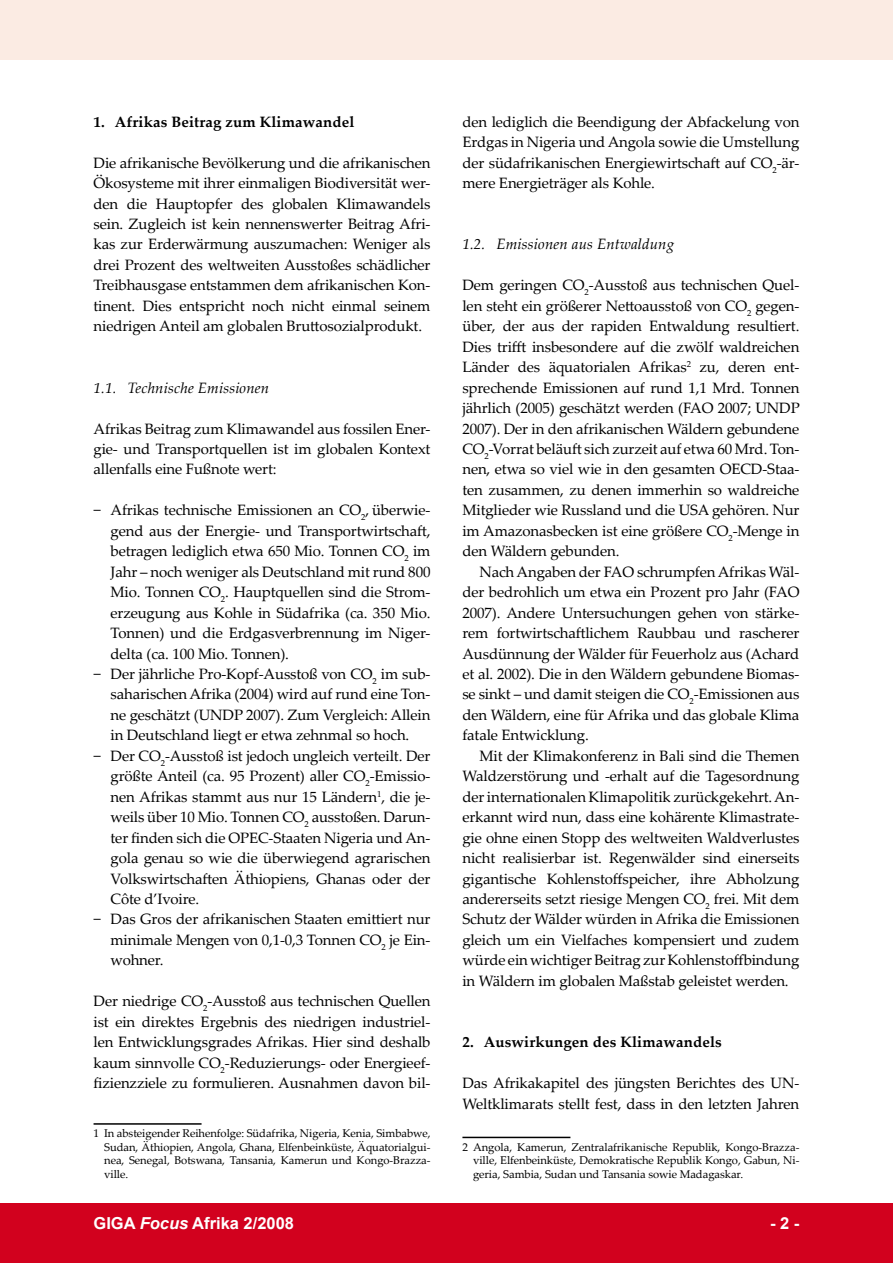
<style>
.page{position:relative;width:893px;height:1263px;background:#fff}
.page>*{position:absolute;margin:0;border:0;box-sizing:border-box;transform-origin:0 0}
.t1{font:700 16.5px "Arial";color:#fff}
.t2{font:15px/20.4px "Palatino Linotype";letter-spacing:-.01em;color:#000;text-align:justify}
.t3{font:700 15px "Palatino Linotype";letter-spacing:.01em;color:#000}
.t4{font:italic 15px "Palatino Linotype";letter-spacing:.01em;color:#000}
.t5{font:11.25px/13.5px "Palatino Linotype";letter-spacing:-.005em;color:#000;text-align:justify}
.s1{font-style:italic}
</style>
<div class="page">
<div style="left:0;top:1203px;width:893px;height:60px;background:#d2011e"></div>
<div style="left:0;top:0;width:893px;height:60px;background:#fbebe3"></div>
<hr style="left:94px;top:1123px;width:108px;height:2px;background:#000">
<hr style="left:462px;top:1137px;width:108px;height:1px;background:#000">
<p class="t3" style="left:94px;top:111px;width:262px">1. Afrikas Beitrag zum Klimawandel</p>
<p class="t2" style="left:94px;top:152px;width:338px">Die afrikanische Bevölkerung und die afrikanischen Ökosysteme mit ihrer einmaligen Biodiversität wer&shy;den die Hauptopfer des globalen Klimawandels sein. Zugleich ist kein nennenswerter Beitrag Afri&shy;kas zur Erderwärmung auszumachen: Weniger als drei Prozent des weltweiten Ausstoßes schädlicher Treib-hausgase entstammen dem afrikanischen Kon&shy;tinent. Dies entspricht noch nicht einmal seinem niedrigen Anteil am globalen Bruttosozialprodukt.</p>
<p class="t4" style="left:94px;top:377px;width:177px">1.1. Technische Emissionen</p>
<p class="t2" style="left:94px;top:418px;width:339px">Afrikas Beitrag zum Klimawandel aus fossilen Ener&shy;gie- und Transportquellen ist im globalen Kontext allenfalls eine Fußnote wert:</p>
<p class="t2" style="left:111px;top:499px;width:321px;text-align:left">Afrikas technische Emissionen an CO<sub>2</sub>, überwie&shy;gend aus der Energie- und Transportwirtschaft, betragen lediglich etwa 650 Mio. Tonnen CO<sub>2</sub> im Jahr – noch weniger als Deutschland mit rund 800<br>Mio. Tonnen CO<sub>2</sub>. Hauptquellen sind die Strom&shy;erzeugung aus Kohle in Südafrika (ca. 350 Mio.<br>Tonnen) und die Erdgasverbrennung im Niger&shy;delta (ca. 100 Mio. Tonnen).<br>Der jährliche Pro-Kopf-Ausstoß von CO<sub>2</sub> im sub&shy;saharischen Afrika (2004) wird auf rund eine Ton&shy;ne geschätzt (UNDP 2007). Zum Vergleich: Allein in Deutschland liegt er etwa zehnmal so hoch.<br>Der CO<sub>2</sub>-Ausstoß ist jedoch ungleich verteilt. Der größte Anteil (ca. 95 Prozent) aller CO<sub>2</sub>-Emissio&shy;nen Afrikas stammt aus nur 15 Ländern , die je&shy;weils über 10 Mio. Tonnen CO<sub>2</sub> ausstoßen. Darun&shy;ter finden sich die OPEC-Staaten Nigeria und An&shy;gola genau so wie die überwiegend agrarischen Volkswirtschaften Äthiopiens, Ghanas oder der Côte d’Ivoire.<br>Das Gros der afrikanischen Staaten emittiert nur minimale Mengen von 0,1-0,3 Tonnen CO<sub>2</sub> je Ein&shy;wohner.</p>
<p class="t2" style="left:94px;top:990px;width:338px">Der niedrige CO<sub>2</sub>-Ausstoß aus technischen Quellen ist ein direktes Ergebnis des niedrigen industriel&shy;len Entwicklungsgrades Afrikas. Hier sind deshalb kaum sinnvolle CO<sub>2</sub>-Reduzierungs- oder Energieef&shy;fizienzziele zu formulieren. Ausnahmen davon bil-</p>
<p class="t2" style="left:94px;top:499px;width:9px">−</p>
<p class="t2" style="left:94px;top:663px;width:9px">−</p>
<p class="t2" style="left:94px;top:745px;width:9px">−</p>
<p class="t2" style="left:94px;top:908px;width:9px">−</p>
<p class="t5" style="left:104px;top:1126px;width:328px">In absteigender Reihenfolge: Südafrika, Nigeria, Kenia, Simbabwe, Sudan, Äthiopien, Angola, Ghana, Elfenbeinküste, Äquatorialgui&shy;nea, Senegal, Botswana, Tansania, Kamerun und Kongo-Brazza&shy;ville.</p>
<p class="t2" style="left:462px;top:111px;width:338px">den lediglich die Beendigung der Abfackelung von Erdgas in Nigeria und Angola sowie die Umstellung der südafrikanischen Energiewirtschaft auf CO<sub>2</sub>-är&shy;mere Energieträger als Kohle.</p>
<p class="t4" style="left:462px;top:234px;width:213px">1.2. Emissionen aus Entwaldung</p>
<p class="t2" style="left:462px;top:274px;width:339px">Dem geringen CO<sub>2</sub>-Ausstoß aus technischen Quel&shy;len steht ein größerer Nettoausstoß von CO<sub>2</sub> gegen&shy;über, der aus der rapiden Entwaldung resultiert.<br>Dies trifft insbesondere auf die zwölf waldreichen Länder des äquatorialen Afrikas zu, deren ent&shy;sprechende Emissionen auf rund 1,1 Mrd. Tonnen jährlich (2005) geschätzt werden (FAO 2007; UNDP 2007). Der in den afrikanischen Wäldern gebundene CO<sub>2</sub>-Vorrat beläuft sich zurzeit auf etwa 60 Mrd. Ton&shy;nen, etwa so viel wie in den gesamten OECD-Staa&shy;ten zusammen, zu denen immerhin so waldreiche Mitglieder wie Russland und die USA gehören. Nur im Amazonasbecken ist eine größere CO<sub>2</sub>-Menge in den Wäldern gebunden.</p>
<p class="t2" style="left:462px;top:561px;width:339px;text-indent:17px">Nach Angaben der FAO schrumpfen Afrikas Wäl&shy;der bedrohlich um etwa ein Prozent pro Jahr (FAO 2007). Andere Untersuchungen gehen von stärke&shy;rem fortwirtschaftlichem Raubbau und rascherer Ausdünnung der Wälder für Feuerholz aus (Achard et al. 2002). Die in den Wäldern gebundene Biomas&shy;se sinkt – und damit steigen die CO<sub>2</sub>-Emissionen aus den Wäldern, eine für Afrika und das globale Klima fatale Entwicklung.</p>
<p class="t2" style="left:462px;top:745px;width:338px;text-indent:17px">Mit der Klimakonferenz in Bali sind die Themen Waldzerstörung und -erhalt auf die Tagesordnung der internationalen Klimapolitik zurückgekehrt. An&shy;erkannt wird nun, dass eine kohärente Klimastrate&shy;gie ohne einen Stopp des weltweiten Waldverlustes nicht realisierbar ist. Regenwälder sind einerseits gigantische Kohlenstoffspeicher, ihre Abholzung andererseits setzt riesige Mengen CO<sub>2</sub> frei. Mit dem Schutz der Wälder würden in Afrika die Emissionen gleich um ein Vielfaches kompensiert und zudem würde ein wichtiger Beitrag zur Kohlenstoffbindung in Wäldern im globalen Maßstab geleistet werden.</p>
<p class="t3" style="left:462px;top:1031px;width:261px">2. Auswirkungen des Klimawandels</p>
<p class="t2" style="left:462px;top:1072px;width:339px">Das Afrikakapitel des jüngsten Berichtes des UN-<br>Weltklimarats stellt fest, dass in den letzten Jahren</p>
<p class="t5" style="left:473px;top:1140px;width:328px">Angola, Kamerun, Zentralafrikanische Republik, Kongo-Brazza&shy;ville, Elfenbeinküste, Demokratische Republik Kongo, Gabun, Ni&shy;geria, Sambia, Sudan und Tansania sowie Madagaskar.</p>
<p class="t1" style="left:94px;top:1212px;width:202px">GIGA <span class="s1">Focus</span> Afrika 2/2008</p>
<p class="t1" style="left:770px;top:1212px;width:31px">- -</p>
</div>
